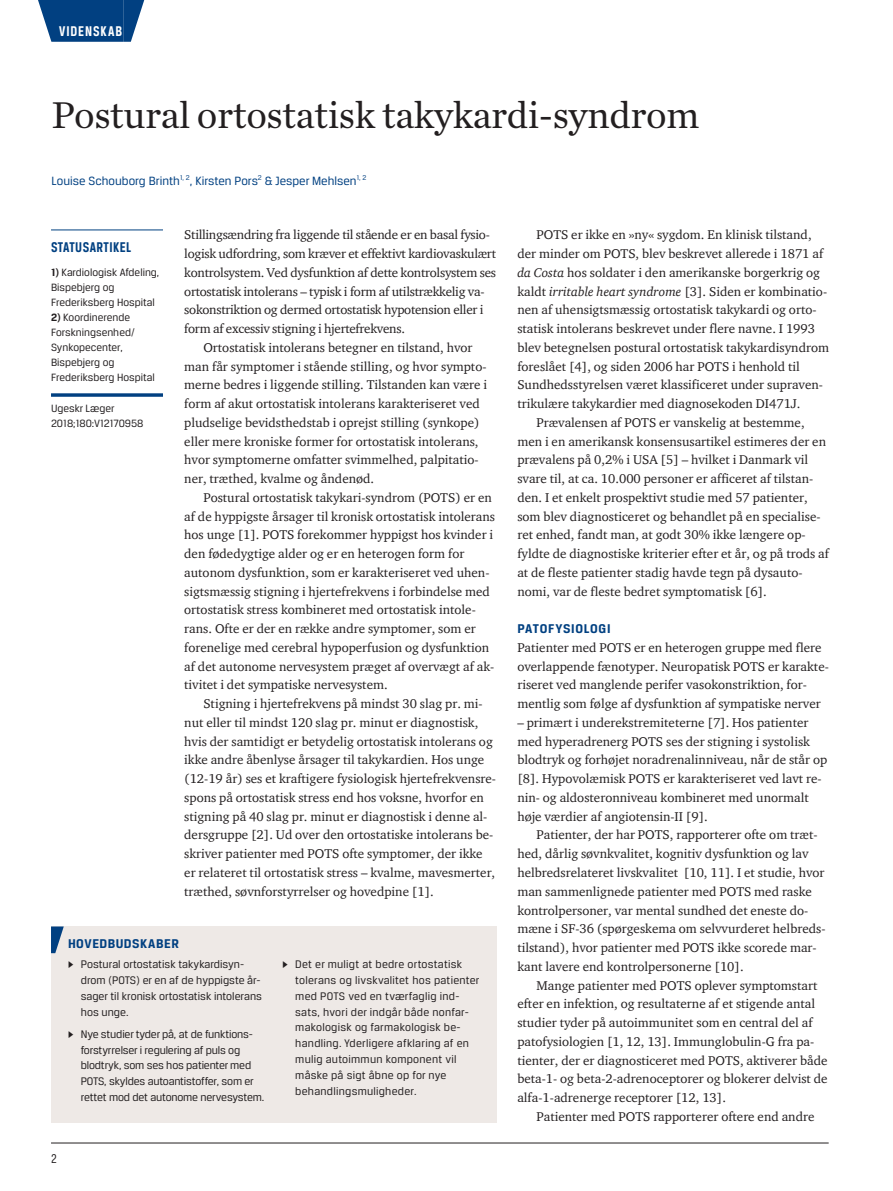
<style>
.page{position:relative;width:893px;height:1191px;background:#fff}
.page>*{position:absolute;margin:0;border:0;box-sizing:border-box;transform-origin:0 0}
.t1{font:39px "Chronicle Text G1";letter-spacing:-.01em;color:#231f20}
.t2{font:700 15px "Breuer Condensed";letter-spacing:.03em;color:#014081}
.t3{font:700 15px "Breuer Condensed";letter-spacing:.065em;color:#fff}
.t4{font:700 13.5px "Breuer Text";letter-spacing:.045em;color:#014081}
.t5{font:13.5px "Breuer Condensed";color:#231f20}
.t6{font:13.05px/18.8px "ITC Charter Com";color:#231f20}
.t7{font:13.05px "ITC Charter Com";letter-spacing:-.02em;color:#231f20}
.t8{font:12.75px "Breuer Text";color:#014081}
.t9{font:11.7px/15.8px "Breuer Text";color:#231f20}
.t10{font:11.7px/15.8px "Breuer Text";letter-spacing:.02em;color:#231f20}
.t11{font:11.25px/15px "Breuer Text";color:#231f20}
.s1{font-weight:700}
.s2{font-family:"Greta Text"}
.s3{font-style:italic}
</style>
<div class="page">
<hr style="left:51px;top:1142px;width:778px;height:1px;background:#231f20">
<div style="left:59px;top:0;width:64px;height:42px;background:#014081"></div>
<svg style="left:38px;top:0;width:21px;height:42px"></svg>
<svg style="left:123px;top:0;width:21px;height:42px"></svg>
<hr style="left:51px;top:229px;width:112px;height:1px;background:#014081">
<svg style="left:51px;top:393px;width:112px;height:4px"></svg>
<div style="left:51px;top:926px;width:445px;height:197px;background:#eee9e6"></div>
<svg style="left:51px;top:926px;width:13px;height:27px"></svg>
<p class="t3" style="left:59px;top:23px;width:65px">VIDENSKAB</p>
<h1 class="t1" style="left:52px;top:86px;width:649px">Postural ortostatisk takykardi-syndrom</h1>
<p class="t8" style="left:52px;top:173px;width:316px">Louise Schouborg Brinth<sup>1,</sup> <sup>2</sup>, Kirsten Pors<sup>2</sup> &amp; Jesper Mehlsen<sup>1,</sup> <sup>2</sup></p>
<p class="t2" style="left:51px;top:238px;width:82px">STATUSARTIKEL</p>
<p class="t11" style="left:51px;top:264px;width:110px"><span class="s1">1)</span> Kardiologisk Afdeling,<br>Bispebjerg og<br>Frederiksberg Hospital</p>
<p class="t11" style="left:51px;top:309px;width:105px"><span class="s1">2)</span> Koordinerende<br>Forskningsenhed/<br>Synkopecenter,<br>Bispebjerg og<br>Frederiksberg Hospital</p>
<p class="t11" style="left:51px;top:400px;width:94px">Ugeskr Læger<br>2018;180:V12170958</p>
<p class="t7" style="left:184px;top:227px;width:307px">Stillingsændring fra liggende til stående er en basal fysio-</p>
<p class="t7" style="left:184px;top:245px;width:313px">logisk udfordring, som kræver et effektivt kardiovaskulært</p>
<p class="t7" style="left:184px;top:264px;width:313px">kontrolsystem. Ved dysfunktion af dette kontrolsystem ses</p>
<p class="t7" style="left:184px;top:283px;width:302px">ortostatisk intolerans – typisk i form af utilstrækkelig va-</p>
<p class="t7" style="left:184px;top:302px;width:301px">sokonstriktion og dermed ortostatisk hypotension eller i</p>
<p class="t7" style="left:184px;top:320px;width:222px">form af excessiv stigning i hjertefrekvens.</p>
<p class="t6" style="left:203px;top:338px;width:271px">Ortostatisk intolerans betegner en tilstand, hvor</p>
<p class="t6" style="left:184px;top:356px;width:304px">man får symptomer i stående stilling, og hvor sympto-</p>
<p class="t6" style="left:184px;top:375px;width:304px">merne bedres i liggende stilling. Tilstanden kan være i</p>
<p class="t6" style="left:184px;top:394px;width:297px">form af akut ortostatisk intolerans karakteriseret ved</p>
<p class="t6" style="left:184px;top:413px;width:297px">pludselige bevidsthedstab i oprejst stilling (synkope)</p>
<p class="t6" style="left:184px;top:431px;width:296px">eller mere kroniske former for ortostatisk intolerans,</p>
<p class="t6" style="left:184px;top:450px;width:296px">hvor symptomerne omfatter svimmelhed, palpitatio-</p>
<p class="t6" style="left:184px;top:469px;width:191px">ner, træthed, kvalme og åndenød.</p>
<p class="t6" style="left:203px;top:488px;width:290px">Postural ortostatisk takykari-syndrom (POTS) er en</p>
<p class="t6" style="left:184px;top:506px;width:312px">af de hyppigste årsager til kronisk ortostatisk intolerans</p>
<p class="t6" style="left:184px;top:525px;width:310px">hos unge [1]. POTS forekommer hyppigst hos kvinder i</p>
<p class="t6" style="left:184px;top:544px;width:282px">den fødedygtige alder og er en heterogen form for</p>
<p class="t6" style="left:184px;top:563px;width:307px">autonom dysfunktion, som er karakteriseret ved uhen-</p>
<p class="t6" style="left:184px;top:581px;width:307px">sigtsmæssig stigning i hjertefrekvens i forbindelse med</p>
<p class="t6" style="left:184px;top:600px;width:293px">ortostatisk stress kombineret med ortostatisk intole-</p>
<p class="t6" style="left:184px;top:619px;width:293px">rans. Ofte er der en række andre symptomer, som er</p>
<p class="t6" style="left:184px;top:638px;width:306px">forenelige med cerebral hypoperfusion og dysfunktion</p>
<p class="t6" style="left:184px;top:656px;width:311px">af det autonome nervesystem præget af overvægt af ak-</p>
<p class="t6" style="left:184px;top:675px;width:205px">tivitet i det sympatiske nervesystem.</p>
<p class="t6" style="left:203px;top:694px;width:281px">Stigning i hjertefrekvens på mindst 30 slag pr. mi-</p>
<p class="t6" style="left:184px;top:713px;width:296px">nut eller til mindst 120 slag pr. minut er diagnostisk,</p>
<p class="t6" style="left:184px;top:731px;width:310px">hvis der samtidigt er betydelig ortostatisk intolerans og</p>
<p class="t6" style="left:184px;top:750px;width:302px">ikke andre åbenlyse årsager til takykardien. Hos unge</p>
<p class="t6" style="left:184px;top:769px;width:313px">(12-19 år) ses et kraftigere fysiologisk hjertefrekvensre-</p>
<p class="t6" style="left:184px;top:788px;width:301px">spons på ortostatisk stress end hos voksne, hvorfor en</p>
<p class="t6" style="left:184px;top:806px;width:305px">stigning på 40 slag pr. minut er diagnostisk i denne al-</p>
<p class="t6" style="left:184px;top:825px;width:310px">dersgruppe [2]. Ud over den ortostatiske intolerans be-</p>
<p class="t6" style="left:184px;top:844px;width:300px">skriver patienter med POTS ofte symptomer, der ikke</p>
<p class="t6" style="left:184px;top:863px;width:312px">er relateret til ortostatisk stress – kvalme, mavesmerter,</p>
<p class="t6" style="left:184px;top:881px;width:251px">træthed, søvnforstyrrelser og hovedpine [1].</p>
<p class="t4" style="left:68px;top:935px;width:112px">HOVEDBUDSKABER</p>
<p class="t9" style="left:81px;top:956px;width:183px;text-indent:-13px"><span class="s2">▶</span> Postural ortostatisk takykardisyn&shy;drom (POTS) er en af de hyppigste år&shy;sager til kronisk ortostatisk intolerans hos unge.</p>
<p class="t9" style="left:81px;top:1026px;width:185px;text-indent:-13px"><span class="s2">▶</span> Nye studier tyder på, at de funktions&shy;forstyrrelser i regulering af puls og blodtryk, som ses hos patienter med POTS, skyldes autoantistoffer, som er rettet mod det autonome nervesystem.</p>
<p class="t10" style="left:295px;top:956px;width:186px;text-indent:-13px"><span class="s2">▶</span> Det er muligt at bedre ortostatisk tolerans og livskvalitet hos patienter med POTS ved en tværfaglig ind&shy;sats, hvori der indgår både nonfar&shy;makologisk og farmakologisk be&shy;handling. Yderligere afklaring af en mulig autoimmun komponent vil måske på sigt åbne op for nye behandlingsmuligheder.</p>
<p class="t5" style="left:51px;top:1150px;width:7px">2</p>
<p class="t6" style="left:536px;top:225px;width:277px">POTS er ikke en »ny« sygdom. En klinisk tilstand,</p>
<p class="t6" style="left:517px;top:244px;width:307px">der minder om POTS, blev beskrevet allerede i 1871 af</p>
<p class="t6" style="left:517px;top:263px;width:304px"><span class="s3">da Costa</span> hos soldater i den amerikanske borgerkrig og</p>
<p class="t6" style="left:517px;top:281px;width:311px">kaldt <span class="s3">irritable heart syndrome</span> [3]. Siden er kombinatio-</p>
<p class="t6" style="left:517px;top:300px;width:301px">nen af uhensigtsmæssig ortostatisk takykardi og orto-</p>
<p class="t6" style="left:517px;top:319px;width:299px">statisk intolerans beskrevet under flere navne. I 1993</p>
<p class="t6" style="left:517px;top:338px;width:313px">blev betegnelsen postural ortostatisk takykardisyndrom</p>
<p class="t6" style="left:517px;top:356px;width:284px">foreslået [4], og siden 2006 har POTS i henhold til</p>
<p class="t6" style="left:517px;top:375px;width:307px">Sundhedsstyrelsen været klassificeret under supraven-</p>
<p class="t6" style="left:517px;top:394px;width:284px">trikulære takykardier med diagnosekoden DI471J.</p>
<p class="t6" style="left:536px;top:413px;width:270px">Prævalensen af POTS er vanskelig at bestemme,</p>
<p class="t6" style="left:517px;top:431px;width:310px">men i en amerikansk konsensusartikel estimeres der en</p>
<p class="t6" style="left:517px;top:450px;width:292px">prævalens på 0,2% i USA [5] – hvilket i Danmark vil</p>
<p class="t6" style="left:517px;top:469px;width:297px">svare til, at ca. 10.000 personer er afficeret af tilstan-</p>
<p class="t6" style="left:517px;top:488px;width:292px">den. I et enkelt prospektivt studie med 57 patienter,</p>
<p class="t6" style="left:517px;top:506px;width:305px">som blev diagnosticeret og behandlet på en specialise-</p>
<p class="t6" style="left:517px;top:525px;width:290px">ret enhed, fandt man, at godt 30% ikke længere op-</p>
<p class="t6" style="left:517px;top:544px;width:313px">fyldte de diagnostiske kriterier efter et år, og på trods af</p>
<p class="t6" style="left:517px;top:563px;width:287px">at de fleste patienter stadig havde tegn på dysauto-</p>
<p class="t6" style="left:517px;top:581px;width:251px">nomi, var de fleste bedret symptomatisk [6].</p>
<p class="t4" style="left:517px;top:621px;width:95px">PATOFYSIOLOGI</p>
<p class="t6" style="left:517px;top:638px;width:313px">Patienter med POTS er en heterogen gruppe med flere overlappende fænotyper. Neuropatisk POTS er karakte&shy;riseret ved manglende perifer vasokonstriktion, for&shy;mentlig som følge af dysfunktion af sympatiske nerver</p>
<p class="t6" style="left:517px;top:713px;width:311px">– primært i underekstremiteterne [7]. Hos patienter med hyperadrenerg POTS ses der stigning i systolisk blodtryk og forhøjet noradrenalinniveau, når de står op [8]. Hypovolæmisk POTS er karakteriseret ved lavt re&shy;nin- og aldosteronniveau kombineret med unormalt høje værdier af angiotensin-II [9].</p>
<p class="t6" style="left:517px;top:825px;width:310px;text-indent:19px">Patienter, der har POTS, rapporterer ofte om træt&shy;hed, dårlig søvnkvalitet, kognitiv dysfunktion og lav helbredsrelateret livskvalitet [10, 11]. I et studie, hvor man sammenlignede patienter med POTS med raske kontrolpersoner, var mental sundhed det eneste do&shy;mæne i SF-36 (spørgeskema om selvvurderet helbreds&shy;tilstand), hvor patienter med POTS ikke scorede mar&shy;kant lavere end kontrolpersonerne [10].</p>
<p class="t6" style="left:517px;top:975px;width:312px;text-indent:19px">Mange patienter med POTS oplever symptomstart efter en infektion, og resultaterne af et stigende antal studier tyder på autoimmunitet som en central del af patofysiologien [1, 12, 13]. Immunglobulin-G fra pa&shy;tienter, der er diagnosticeret med POTS, aktiverer både beta-1- og beta-2-adrenoceptorer og blokerer delvist de alfa-1-adrenerge receptorer [12, 13].</p>
<p class="t6" style="left:536px;top:1106px;width:279px">Patienter med POTS rapporterer oftere end andre</p>
</div>
